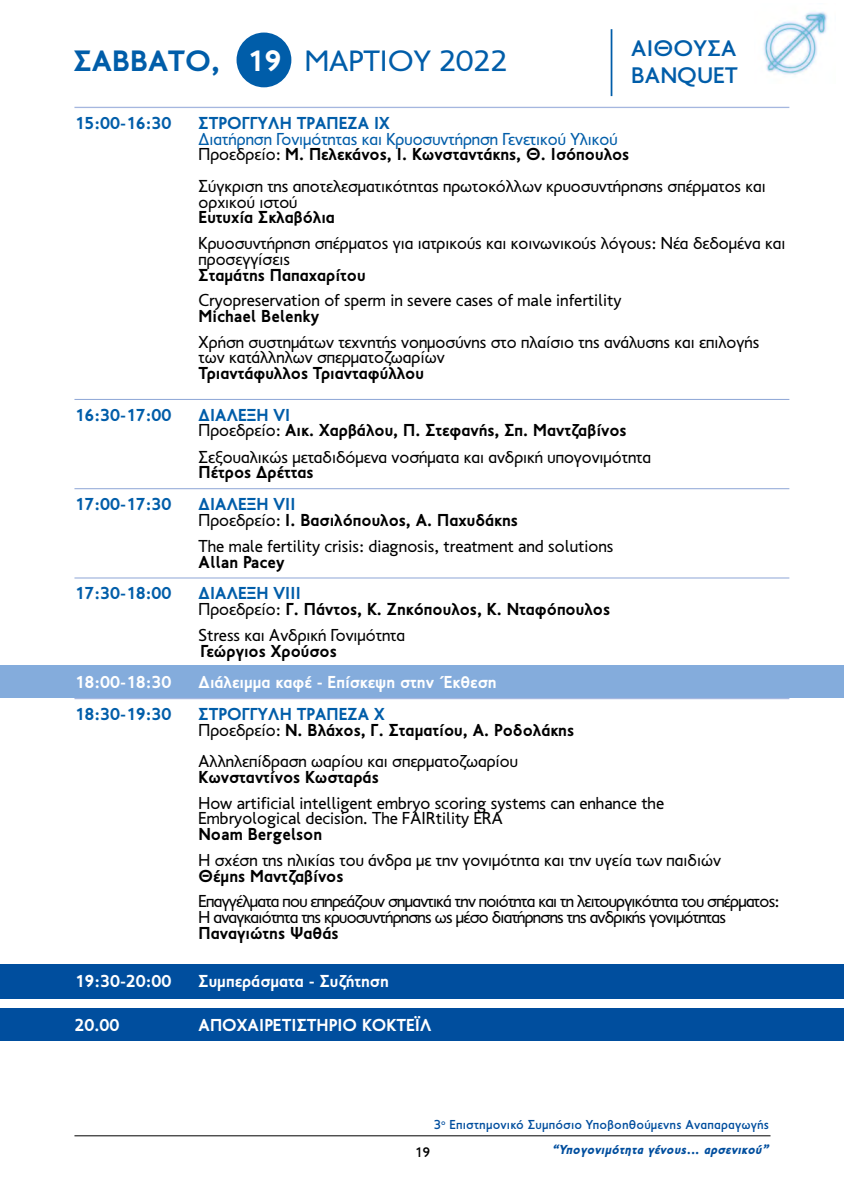
<style>
.page{position:relative;width:844px;height:1191px;background:#fff}
.page>*{position:absolute;margin:0;border:0;box-sizing:border-box;transform-origin:0 0}
.t1{font:29.75px "PF Transport";color:#005da9;scale:1.05 1}
.t2{font:500 22.75px/27.3px "PF Transport";color:#005da9;scale:1.05 1}
.t3{font:17.5px/15.8px "PF Transport";color:#000}
.t4{font:700 17.5px/15.8px "PF Transport";color:#000}
.t5{font:17.5px/15.8px "PF Transport";letter-spacing:-.04em;color:#000}
.t6{font:700 17.5px "PF Transport";color:#fff}
.t7{font:17.5px/15.8px "PF Transport";color:#005da9}
.t8{font:700 17.5px "PF Transport";color:#005da9}
.t9{font:500 14px "PF Transport";color:#000}
.t10{font:500 13.12px/24.8px "PF Transport";letter-spacing:.015em;color:#004e9e;text-align:right}
.s1{font-weight:700}
.s2{font-weight:700;color:#fff}
.s3{color:#000}
.s4{font-weight:700;color:#000}
.s5{color:#005da9}
.s6{font-weight:400}
.s7{font-weight:900;font-style:italic}
</style>
<div class="page">
<hr style="left:74px;top:1135px;width:696px;height:1px;background:#000">
<img style="left:764px;top:11px;width:64px;height:64px">
<div style="left:236px;top:33px;width:55px;height:54px;background:#005da9;border-radius:50%"></div>
<hr style="left:610px;top:29px;width:2px;height:67px;background:#005da9">
<div style="left:0;top:964px;width:843px;height:35px;background:#004e9e"></div>
<div style="left:0;top:665px;width:843px;height:32px;background:#84acdc"></div>
<div style="left:0;top:1008px;width:843px;height:32px;background:#004e9e"></div>
<hr style="left:74px;top:107px;width:715px;height:1px;background:#a5b7df">
<hr style="left:74px;top:399px;width:715px;height:1px;background:#8da6d6">
<hr style="left:74px;top:488px;width:715px;height:1px;background:#8da6d6">
<hr style="left:74px;top:577px;width:715px;height:1px;background:#8da6d6">
<hr style="left:74px;top:698px;width:715px;height:1px;background:#a5b7df">
<h1 class="t1" style="left:74px;top:45px;width:414px"><span class="s1">ΣΑΒΒΑΤΟ,</span> <span class="s2">19</span> Μαρτίου 2022</h1>
<h2 class="t2" style="left:631px;top:34px;width:103px">ΑΙΘΟΥΣΑ<br>BANQUET</h2>
<p class="t8" style="left:74px;top:113px;width:98px">15:00-16:30</p>
<p class="t8" style="left:198px;top:113px;width:21px">Στρογγυ</p>
<p class="t8" style="left:268px;top:113px;width:50px">λή Τράπε</p>
<p class="t8" style="left:347px;top:113px;width:44px">ζα IX</p>
<p class="t7" style="left:198px;top:131px;width:432px">Διατήρηση Γονιμότητας και Κρυοσυντήρηση Γενετικού Υλικού<br><span class="s3">Προεδρείο:</span> <span class="s4">Μ. Πελεκάνος, Ι. Κωνσταντάκης, Θ. Ισόπουλος</span></p>
<p class="t3" style="left:198px;top:178px;width:568px">Σύγκριση της αποτελεσματικότητας πρωτοκόλλων κρυοσυντήρησης σπέρματος και ορχικού ιστού</p>
<p class="t4" style="left:198px;top:209px;width:138px">Ευτυχία Σκλαβόλια</p>
<p class="t3" style="left:198px;top:235px;width:588px">Κρυοσυντήρηση σπέρματος για ιατρικούς και κοινωνικούς λόγους: Νέα δεδομένα και προσεγγίσεις</p>
<p class="t4" style="left:198px;top:267px;width:168px">Σταμάτης Παπαχαρίτου</p>
<p class="t3" style="left:198px;top:292px;width:424px">Cryopreservation of sperm in severe cases of male infertility</p>
<p class="t4" style="left:198px;top:308px;width:122px">Michael Belenky</p>
<p class="t3" style="left:198px;top:334px;width:562px">Χρήση συστημάτων τεχνητής νοημοσύνης στο πλαίσιο της ανάλυσης και επιλογής των κατάλληλων σπερματοζωαρίων</p>
<p class="t4" style="left:198px;top:365px;width:227px">Τριαντάφυλλος Τριανταφύλλου</p>
<p class="t8" style="left:74px;top:404px;width:98px">16:30-17:00</p>
<p class="t4" style="left:198px;top:407px;width:429px"><span class="s5">Διάλεξη VI<br></span><span class="s6">Προεδρείο:</span> Αικ. Χαρβάλου, Π. Στεφανής, Σπ. Μαντζαβίνος</p>
<p class="t3" style="left:198px;top:449px;width:454px">Σεξουαλικώς μεταδιδόμενα νοσήματα και ανδρική υπογονιμότητα</p>
<p class="t4" style="left:198px;top:464px;width:116px">Πέτρος Δρέττας</p>
<p class="t8" style="left:74px;top:494px;width:98px">17:00-17:30</p>
<p class="t4" style="left:198px;top:496px;width:321px"><span class="s5">Διάλεξη VII<br></span><span class="s6">Προεδρείο:</span> Ι. Βασιλόπουλος, Α. Παχυδάκης</p>
<p class="t3" style="left:198px;top:538px;width:416px">The male fertility crisis: diagnosis, treatment and solutions</p>
<p class="t4" style="left:198px;top:554px;width:87px">Allan Pacey</p>
<p class="t8" style="left:74px;top:583px;width:98px">17:30-18:00</p>
<p class="t4" style="left:198px;top:585px;width:413px"><span class="s5">Διάλεξη VIII<br></span><span class="s6">Προεδρείο:</span> Γ. Πάντος, Κ. Ζηκόπουλος, Κ. Νταφόπουλος</p>
<p class="t3" style="left:198px;top:627px;width:208px">Stress και Ανδρική Γονιμότητα</p>
<p class="t4" style="left:200px;top:643px;width:138px">Γεώργιος Χρούσος</p>
<p class="t6" style="left:74px;top:672px;width:98px">18:00-18:30</p>
<p class="t6" style="left:198px;top:672px;width:299px">Διάλειμμα καφέ - Επίσκεψη στην Έκθεση</p>
<p class="t8" style="left:74px;top:704px;width:98px">18:30-19:30</p>
<p class="t8" style="left:198px;top:704px;width:21px">Στρογγυ</p>
<p class="t8" style="left:268px;top:704px;width:50px">λή Τράπε</p>
<p class="t4" style="left:198px;top:706px;width:377px;text-indent:149px"><span class="s5">ζα Χ<br></span><span class="s6">Προεδρείο:</span> Ν. Βλάχος, Γ. Σταματίου, Α. Ροδολάκης</p>
<p class="t3" style="left:198px;top:753px;width:321px">Αλληλεπίδραση ωαρίου και σπερματοζωαρίου</p>
<p class="t4" style="left:198px;top:769px;width:182px">Κωνσταντίνος Κωσταράς</p>
<p class="t3" style="left:198px;top:795px;width:467px">How artificial intelligent embryo scoring systems can enhance the<br>Embryological decision. The FAIRtility ERA</p>
<p class="t4" style="left:198px;top:826px;width:125px">Noam Bergelson</p>
<p class="t3" style="left:198px;top:852px;width:523px">Η σχέση της ηλικίας του άνδρα με την γονιμότητα και την υγεία των παιδιών</p>
<p class="t4" style="left:198px;top:867px;width:146px">Θέμης Μαντζαβίνος</p>
<p class="t5" style="left:198px;top:893px;width:582px">Επαγγέλματα που επηρεάζουν σημαντικά την ποιότητα και τη λειτουργικότητα του σπέρματος:<br>Η αναγκαιότητα της κρυοσυντήρησης ως μέσο διατήρησης της ανδρικής γονιμότητας</p>
<p class="t4" style="left:198px;top:925px;width:141px">Παναγιώτης Ψαθάς</p>
<p class="t6" style="left:74px;top:971px;width:98px">19:30-20:00</p>
<p class="t6" style="left:198px;top:971px;width:192px">Συμπεράσματα - Συζήτηση</p>
<p class="t6" style="left:74px;top:1015px;width:46px">20.00</p>
<p class="t6" style="left:198px;top:1015px;width:185px">ΑΠΟΧΑΙΡΕΤΙΣΤΗΡΙΟ Κοκτέ</p>
<p class="t6" style="left:415px;top:1015px;width:15px">ιλ</p>
<p class="t10" style="left:433px;top:1112px;width:337px">3<sup>ο</sup> Επιστημονικό Συμπόσιο Υποβοηθούμενης Αναπαραγωγής <span class="s7">“Υπογονιμότητα γένους... αρσενικού”</span></p>
<p class="t9" style="left:414px;top:1144px;width:17px">19</p>
</div>
